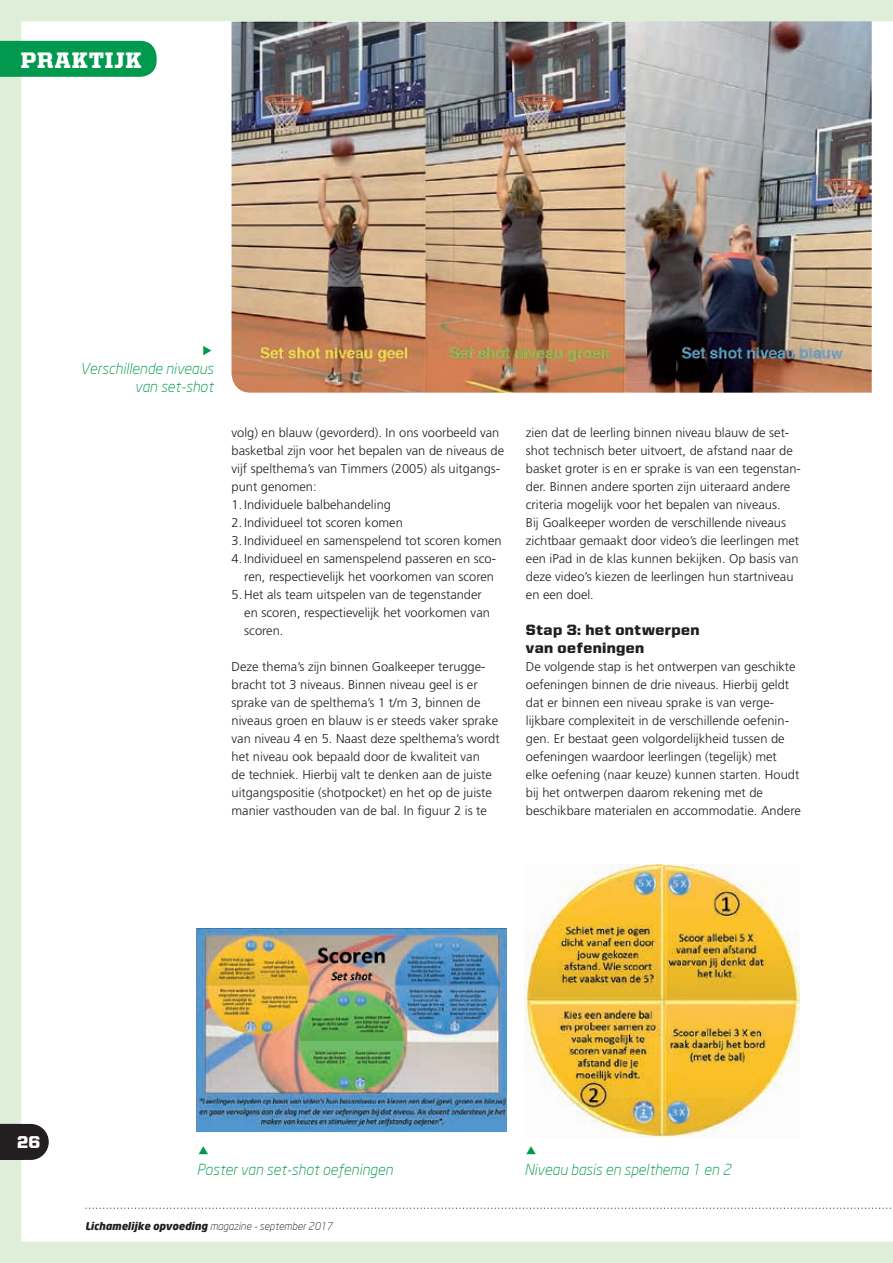
<style>
.page{position:relative;width:893px;height:1263px;background:#dfeed8}
.page>*{position:absolute;margin:0;border:0;box-sizing:border-box;transform-origin:0 0}
.t1{font:900 22.5px "United Serif Reg";letter-spacing:.035em;color:#fff}
.t2{font:900 17.25px "United Sans Reg";color:#fff}
.t3{font:italic 300 15px/18px "Neo Sans";color:#00994e;text-align:right}
.t4{font:900 15px/18px "United Sans Reg";letter-spacing:.03em;color:#231f20}
.t5{font:300 12.75px/18px "Frutiger LT Std";color:#231f20}
.t6{font:italic 300 10.5px "Neo Sans";color:#231f20}
.s1{font-weight:900}
</style>
<div class="page">
<div style="left:21px;top:21px;width:872px;height:1221px;background:#fff"></div>
<div style="left:0;top:41px;width:157px;height:36px;background:#00994e"></div>
<img style="left:232px;top:21px;width:640px;height:372px">
<img style="left:197px;top:929px;width:309px;height:202px">
<img style="left:524px;top:864px;width:275px;height:273px">
<svg style="left:0;top:1124px;width:49px;height:36px;background:#353132"></svg>
<svg style="left:85px;top:1207px;width:808px;height:2px;background:#e0e0e0"></svg>
<svg style="left:203px;top:346px;width:9px;height:10px"></svg>
<svg style="left:526px;top:1146px;width:10px;height:8px"></svg>
<svg style="left:199px;top:1146px;width:9px;height:8px"></svg>
<h1 class="t1" style="left:21px;top:48px;width:122px">PRAKTIJK</h1>
<p class="t3" style="left:80px;top:360px;width:135px">Verschillende niveaus van set-shot</p>
<p class="t5" style="left:232px;top:423px;width:274px">volg) en blauw (gevorderd). In ons voorbeeld van basketbal zijn voor het bepalen van de niveaus de vijf spelthema’s van Timmers (2005) als uitgangs&shy;punt genomen:</p>
<p class="t5" style="left:232px;top:495px;width:161px">1. Individuele balbehandeling</p>
<p class="t5" style="left:232px;top:513px;width:173px">2. Individueel tot scoren komen</p>
<p class="t5" style="left:232px;top:531px;width:272px">3. Individueel en samenspelend tot scoren komen</p>
<p class="t5" style="left:232px;top:549px;width:266px;text-align:right">4. Individueel en samenspelend passeren en sco&shy;ren, respectievelijk het voorkomen van scoren</p>
<p class="t5" style="left:244px;top:585px;width:247px;text-indent:-13px">5. Het als team uitspelen van de tegenstander en scoren, respectievelijk het voorkomen van scoren.</p>
<p class="t5" style="left:231px;top:657px;width:270px">Deze thema’s zijn binnen Goalkeeper terugge&shy;bracht tot 3 niveaus. Binnen niveau geel is er sprake van de spelthema’s 1 t/m 3, binnen de niveaus groen en blauw is er steeds vaker sprake van niveau 4 en 5. Naast deze spelthema’s wordt het niveau ook bepaald door de kwaliteit van<br>de techniek. Hierbij valt te denken aan de juiste uitgangspositie (shotpocket) en het op de juiste manier vasthouden van de bal. In figuur 2 is te</p>
<p class="t5" style="left:526px;top:423px;width:276px">zien dat de leerling binnen niveau blauw de set&shy;shot technisch beter uitvoert, de afstand naar de basket groter is en er sprake is van een tegenstan&shy;der. Binnen andere sporten zijn uiteraard andere criteria mogelijk voor het bepalen van niveaus.<br>Bij Goalkeeper worden de verschillende niveaus zichtbaar gemaakt door video’s die leerlingen met een iPad in de klas kunnen bekijken. Op basis van deze video’s kiezen de leerlingen hun startniveau en een doel.</p>
<p class="t4" style="left:526px;top:620px;width:175px">Stap 3: het ontwerpen van oefeningen</p>
<p class="t5" style="left:526px;top:657px;width:276px">De volgende stap is het ontwerpen van geschikte oefeningen binnen de drie niveaus. Hierbij geldt dat er binnen een niveau sprake is van verge&shy;lijkbare complexiteit in de verschillende oefenin&shy;gen. Er bestaat geen volgordelijkheid tussen de oefeningen waardoor leerlingen (tegelijk) met elke oefening (naar keuze) kunnen starten. Houdt bij het ontwerpen daarom rekening met de beschikbare materialen en accommodatie. Andere</p>
<h2 class="t2" style="left:17px;top:1133px;width:25px">26</h2>
<p class="t3" style="left:197px;top:1160px;width:198px">Poster van set-shot oefeningen</p>
<p class="t6" style="left:85px;top:1220px;width:249px"><span class="s1">Lichamelijke opvoeding</span> magazine - september 2017</p>
<p class="t3" style="left:524px;top:1160px;width:208px">Niveau basis en spelthema 1 en 2</p>
</div>
